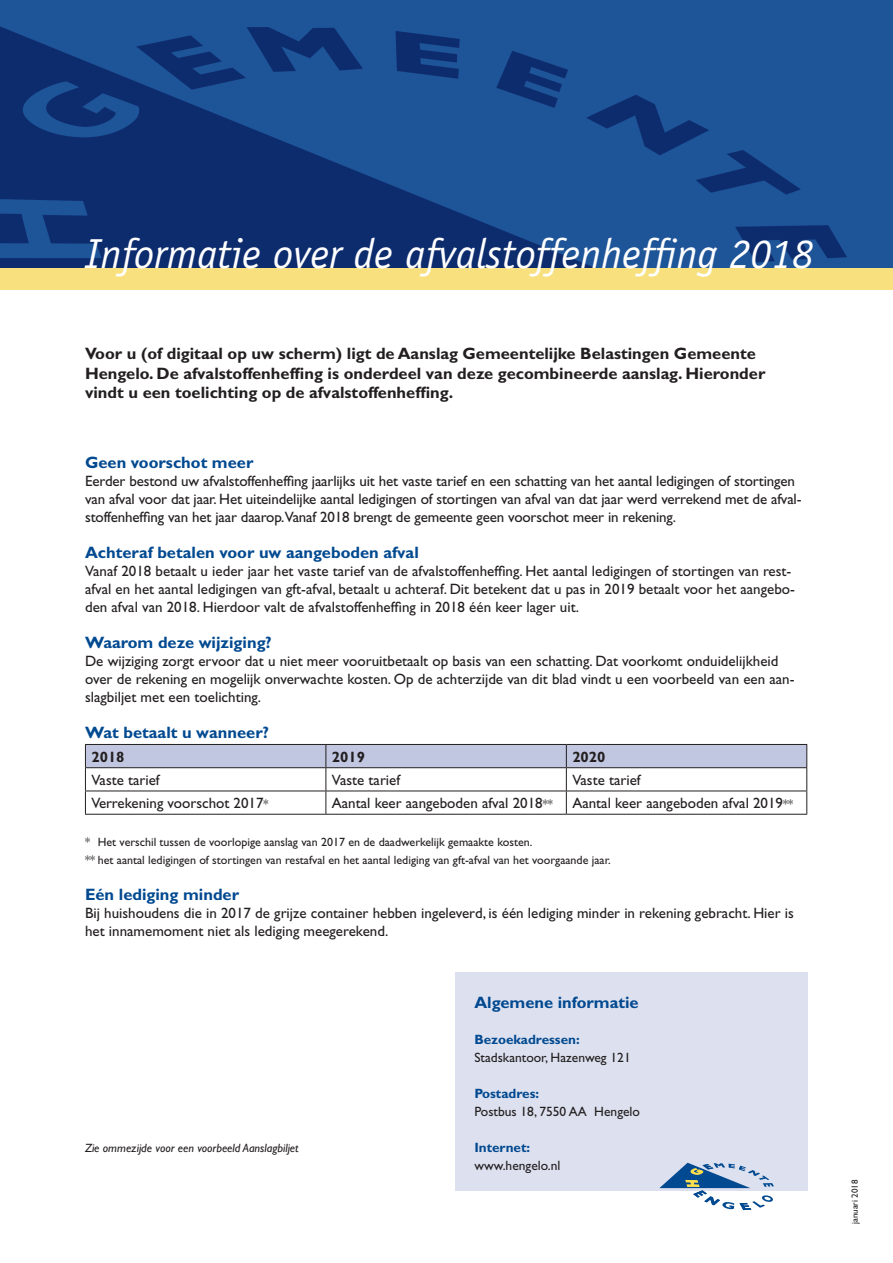
<style>
.page{position:relative;width:893px;height:1263px;background:#fff}
.page>*{position:absolute;margin:0;border:0;box-sizing:border-box;transform-origin:0 0}
.t1{font:italic 42px "Officina Sans";color:#fff}
.t2{font:700 16.5px/19.8px "Gill Sans";color:#231f20}
.t3{font:700 16.5px "Gill Sans";color:#014990}
.t4{font:15px/18px "Gill Sans";color:#231f20}
.t5{font:700 15px "Gill Sans";color:#231f20}
.t6{font:13.5px "Gill Sans";color:#231f20}
.t7{font:700 13.5px "Gill Sans";color:#014990}
.t8{font:12px/18px "Gill Sans";color:#231f20}
.t9{font:italic 12px "Gill Sans";color:#231f20}
.t10{font:9px "Gill Sans";color:#231f20}
.s1{font-size:12px}
</style>
<div class="page">
<div style="left:0;top:268px;width:893px;height:21px;background:#f7e07d"></div>
<div style="left:0;top:0;width:893px;height:268px;background:#1e5498"></div>
<img style="left:0;top:26px;width:846px;height:242px">
<svg style="left:85px;top:744px;width:722px;height:70px"></svg>
<hr style="left:85px;top:814px;width:241px;height:1px;background:#231f20">
<hr style="left:326px;top:814px;width:240px;height:1px;background:#231f20">
<hr style="left:566px;top:814px;width:241px;height:1px;background:#231f20">
<div style="left:455px;top:972px;width:353px;height:219px;background:#dde1ef"></div>
<svg style="left:659px;top:1163px;width:115px;height:47px"></svg>
<h1 class="t1" style="left:85px;top:229px;width:730px">Informatie over de afvalstoffenheffing 2018</h1>
<p class="t2" style="left:85px;top:343px;width:682px">Voor u (of digitaal op uw scherm) ligt de Aanslag Gemeentelijke Belastingen Gemeente<br>Hengelo. De afvalstoffenheffing is onderdeel van deze gecombineerde aanslag. Hieronder vindt u een toelichting op de afvalstoffenheffing.</p>
<p class="t3" style="left:85px;top:453px;width:170px">Geen voorschot meer</p>
<p class="t4" style="left:85px;top:472px;width:718px">Eerder bestond uw afvalstoffenheffing jaarlijks uit het vaste tarief en een schatting van het aantal ledigingen of stortingen van afval voor dat jaar. Het uiteindelijke aantal ledigingen of stortingen van afval van dat jaar werd verrekend met de afval&shy;stoffenheffing van het jaar daarop.Vanaf 2018 brengt de gemeente geen voorschot meer in rekening.</p>
<p class="t3" style="left:85px;top:543px;width:335px">Achteraf betalen voor uw aangeboden afval</p>
<p class="t4" style="left:85px;top:562px;width:711px">Vanaf 2018 betaalt u ieder jaar het vaste tarief van de afvalstoffenheffing. Het aantal ledigingen of stortingen van rest&shy;afval en het aantal ledigingen van gft-afval, betaalt u achteraf. Dit betekent dat u pas in 2019 betaalt voor het aangebo&shy;den afval van 2018. Hierdoor valt de afvalstoffenheffing in 2018 één keer lager uit.</p>
<p class="t3" style="left:85px;top:633px;width:188px">Waarom deze wijziging?</p>
<p class="t4" style="left:85px;top:652px;width:711px">De wijziging zorgt ervoor dat u niet meer vooruitbetaalt op basis van een schatting. Dat voorkomt onduidelijkheid over de rekening en mogelijk onverwachte kosten. Op de achterzijde van dit blad vindt u een voorbeeld van een aan&shy;slagbiljet met een toelichting.</p>
<p class="t3" style="left:85px;top:723px;width:185px">Wat betaalt u wanneer?</p>
<p class="t5" style="left:91px;top:748px;width:35px">2018</p>
<p class="t5" style="left:332px;top:748px;width:35px">2019</p>
<p class="t5" style="left:572px;top:748px;width:35px">2020</p>
<p class="t4" style="left:91px;top:771px;width:70px">Vaste tarief</p>
<p class="t4" style="left:332px;top:771px;width:70px">Vaste tarief</p>
<p class="t4" style="left:572px;top:771px;width:70px">Vaste tarief</p>
<p class="t4" style="left:91px;top:794px;width:179px">Verrekening voorschot 2017<span class="s1">*</span></p>
<p class="t4" style="left:332px;top:794px;width:222px">Aantal keer aangeboden afval 2018<span class="s1">**</span></p>
<p class="t4" style="left:572px;top:794px;width:222px">Aantal keer aangeboden afval 2019<span class="s1">**</span></p>
<p class="t8" style="left:85px;top:833px;width:527px">* Het verschil tussen de voorlopige aanslag van 2017 en de daadwerkelijk gemaakte kosten.<br>** het aantal ledigingen of stortingen van restafval en het aantal lediging van gft-afval van het voorgaande jaar.</p>
<p class="t3" style="left:85px;top:885px;width:156px">Eén lediging minder</p>
<p class="t4" style="left:85px;top:904px;width:710px">Bij huishoudens die in 2017 de grijze container hebben ingeleverd, is één lediging minder in rekening gebracht. Hier is het innamemoment niet als lediging meegerekend.</p>
<p class="t9" style="left:85px;top:1141px;width:215px">Zie ommezijde voor een voorbeeld Aanslagbiljet</p>
<p class="t3" style="left:474px;top:993px;width:166px">Algemene informatie</p>
<p class="t7" style="left:474px;top:1032px;width:107px">Bezoekadressen:</p>
<p class="t6" style="left:474px;top:1050px;width:158px">Stadskantoor, Hazenweg 121</p>
<p class="t7" style="left:474px;top:1086px;width:66px">Postadres:</p>
<p class="t6" style="left:474px;top:1104px;width:167px">Postbus 18, 7550 AA Hengelo</p>
<p class="t7" style="left:474px;top:1140px;width:57px">Internet:</p>
<p class="t6" style="left:474px;top:1158px;width:88px">www.hengelo.nl</p>
<p class="t10" style="left:849px;top:1224px;width:46px;rotate:-90deg">januari 2018</p>
</div>
